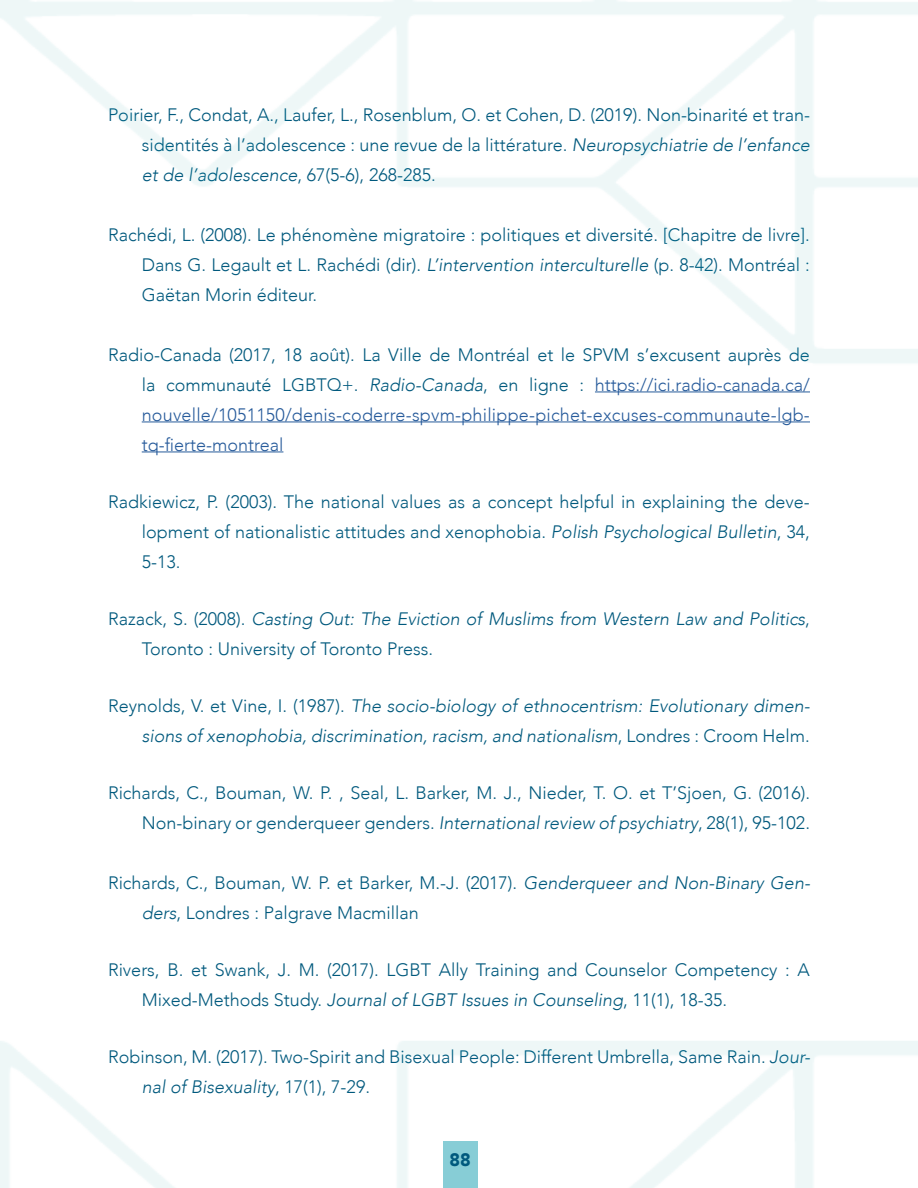
<style>
.page{position:relative;width:918px;height:1188px;background:#fff}
.page>*{position:absolute;margin:0;border:0;box-sizing:border-box;transform-origin:0 0}
.t1{font:300 18px/30px "Avenir";color:#00597d;text-align:justify}
.t2{font:italic 300 18px/30px "Avenir";color:#00597d}
.t3{font:300 18px/30px "Avenir";letter-spacing:.01em;color:#275b9b;text-align:justify}
.t4{font:900 18px "Avenir";color:#00597d}
.s1{font-style:italic}
.s2{color:#00597d}
.s3{font-style:italic;color:#00597d}
.s4{font-style:normal}
</style>
<div class="page">
<p class="t1" style="left:142px;top:99px;width:670px;text-indent:-34px">Poirier, F., Condat, A., Laufer, L., Rosenblum, O. et Cohen, D. (2019). Non-binarité et tran&shy;sidentités à l’adolescence : une revue de la littérature. <span class="s1">Neuropsychiatrie de l’enfance et de l’adolescence</span>, 67(5-6), 268-285.</p>
<p class="t1" style="left:142px;top:219px;width:670px;text-indent:-34px">Rachédi, L. (2008). Le phénomène migratoire : politiques et diversité. [Chapitre de livre].<br>Dans G. Legault et L. Rachédi (dir). <span class="s1">L’intervention interculturelle</span> (p. 8-42). Montréal :<br>Gaëtan Morin éditeur.</p>
<p class="t3" style="left:142px;top:339px;width:670px;text-indent:-34px"><span class="s2">Radio-Canada (2017, 18 août). La Ville de Montréal et le SPVM s’excusent auprès de la communauté LGBTQ+.</span> <span class="s3">Radio-Canada</span><span class="s2">, en ligne :</span> https://ici.radio-canada.ca/ nouvelle/1051150/denis-coderre-spvm-philippe-pichet-excuses-communaute-lgb&shy;tq-fierte-montreal</p>
<p class="t1" style="left:142px;top:486px;width:670px;text-indent:-34px">Radkiewicz, P. (2003). The national values as a concept helpful in explaining the deve&shy;lopment of nationalistic attitudes and xenophobia. <span class="s1">Polish Psychological Bulletin</span>, 34, 5-13.</p>
<p class="t2" style="left:142px;top:603px;width:670px;text-indent:-34px"><span class="s4">Razack, S. (2008).</span> Casting Out: The Eviction of Muslims from Western Law and Politics<span class="s4">,<br>Toronto : University of Toronto Press.</span></p>
<p class="t2" style="left:108px;top:690px;width:703px;text-align:right"><span class="s4">Reynolds, V. et Vine, I. (1987).</span> The socio-biology of ethnocentrism: Evolutionary dimen&shy;sions of xenophobia, discrimination, racism, and nationalism<span class="s4">, Londres : Croom Helm.</span></p>
<p class="t1" style="left:108px;top:778px;width:704px;text-align:right">Richards, C., Bouman, W. P. , Seal, L. Barker, M. J., Nieder, T. O. et T’Sjoen, G. (2016).<br>Non-binary or genderqueer genders. <span class="s1">International review of psychiatry</span>, 28(1), 95-102.</p>
<p class="t1" style="left:142px;top:868px;width:670px;text-indent:-34px">Richards, C., Bouman, W. P. et Barker, M.-J. (2017). <span class="s1">Genderqueer and Non-Binary Gen&shy;ders</span>, Londres : Palgrave Macmillan</p>
<p class="t1" style="left:142px;top:955px;width:670px;text-indent:-34px">Rivers, B. et Swank, J. M. (2017). LGBT Ally Training and Counselor Competency : A<br>Mixed-Methods Study. <span class="s1">Journal of LGBT Issues in Counseling</span>, 11(1), 18-35.</p>
<p class="t1" style="left:142px;top:1042px;width:670px;text-indent:-34px">Robinson, M. (2017). Two-Spirit and Bisexual People: Different Umbrella, Same Rain. <span class="s1">Jour&shy;nal of Bisexuality</span>, 17(1), 7-29.</p>
<p class="t4" style="left:450px;top:1144px;width:23px">88</p>
</div>
